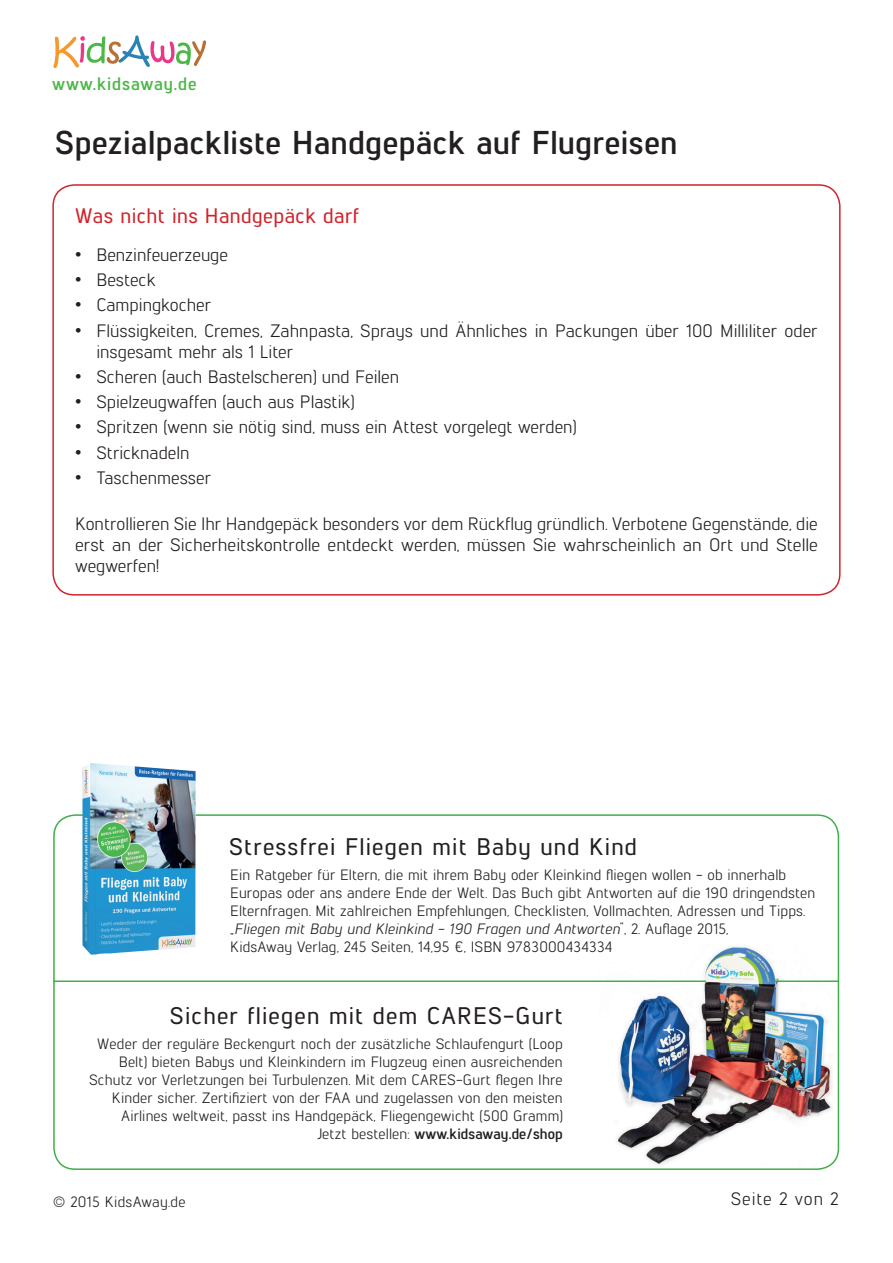
<style>
.page{position:relative;width:893px;height:1263px;background:#fff}
.page>*{position:absolute;margin:0;border:0;box-sizing:border-box;transform-origin:0 0}
.t1{font:700 33px "Lintel";letter-spacing:.02em;color:#231f20}
.t2{font:500 24px "Lintel";letter-spacing:.05em;color:#231f20}
.t3{font:500 21px "Lintel";letter-spacing:.02em;color:#d1232a}
.t4{font:18px/21px "Lintel";color:#231f20}
.t5{font:700 18px "Lintel";letter-spacing:.05em;color:#4cb848}
.t6{font:18px "Lintel";letter-spacing:.05em;color:#231f20}
.t7{font:15px/18px "Lintel";letter-spacing:.01em;color:#231f20;text-align:right}
.s1{font-size:21px}
.s2{font-style:italic}
.s3{font-weight:700}
</style>
<div class="page">
<svg style="left:53px;top:36px;width:153px;height:32px"></svg>
<div style="left:179px;top:53px;width:8px;height:8px;background:#fff;border-radius:50%"></div>
<div style="left:52px;top:184px;width:789px;height:412px;border:2px solid #d1232a;border-radius:21px"></div>
<img style="left:617px;top:946px;width:216px;height:221px">
<div style="left:53px;top:814px;width:786px;height:356px;border:2px solid #40ae49;border-radius:21px"></div>
<img style="left:81px;top:763px;width:115px;height:192px">
<hr style="left:53px;top:980px;width:653px;height:2px;background:#40ae49">
<hr style="left:773px;top:980px;width:66px;height:2px;background:#40ae49">
<p class="t5" style="left:52px;top:71px;width:146px">www.kidsaway.de</p>
<h1 class="t1" style="left:55px;top:120px;width:623px">Spezialpackliste Handgepäck auf Flugreisen</h1>
<h3 class="t3" style="left:75px;top:201px;width:285px">Was nicht ins Handgepäck darf</h3>
<p class="t4" style="left:75px;top:243px;width:154px"><span class="s1">•</span> Benzinfeuerzeuge</p>
<p class="t4" style="left:75px;top:268px;width:82px"><span class="s1">•</span> Besteck</p>
<p class="t4" style="left:75px;top:293px;width:138px"><span class="s1">•</span> Campingkocher</p>
<p class="t4" style="left:96px;top:319px;width:723px;text-indent:-21px"><span class="s1">•</span> Flüssigkeiten, Cremes, Zahnpasta, Sprays und Ähnliches in Packungen über 100 Milliliter oder insgesamt mehr als 1 Liter</p>
<p class="t4" style="left:75px;top:365px;width:326px"><span class="s1">•</span> Scheren (auch Bastelscheren) und Feilen</p>
<p class="t4" style="left:75px;top:390px;width:281px"><span class="s1">•</span> Spielzeugwaffen (auch aus Plastik)</p>
<p class="t4" style="left:75px;top:415px;width:503px"><span class="s1">•</span> Spritzen (wenn sie nötig sind, muss ein Attest vorgelegt werden)</p>
<p class="t4" style="left:75px;top:441px;width:116px"><span class="s1">•</span> Stricknadeln</p>
<p class="t4" style="left:75px;top:466px;width:137px"><span class="s1">•</span> Taschenmesser</p>
<p class="t4" style="left:75px;top:512px;width:744px;text-align:justify">Kontrollieren Sie Ihr Handgepäck besonders vor dem Rückflug gründlich. Verbotene Gegenstände, die erst an der Sicherheitskontrolle entdeckt werden, müssen Sie wahrscheinlich an Ort und Stelle wegwerfen!</p>
<h2 class="t2" style="left:229px;top:830px;width:409px">Stressfrei Fliegen mit Baby und Kind</h2>
<p class="t7" style="left:230px;top:865px;width:586px;text-align:left">Ein Ratgeber für Eltern, die mit ihrem Baby oder Kleinkind fliegen wollen - ob innerhalb Europas oder ans andere Ende der Welt. Das Buch gibt Antworten auf die 190 dringendsten Elternfragen. Mit zahlreichen Empfehlungen, Checklisten, Vollmachten, Adressen und Tipps. „<span class="s2">Fliegen mit Baby und Kleinkind - 190 Fragen und Antworten</span>“, 2. Auflage 2015,<br>KidsAway Verlag, 245 Seiten, 14,95 €, ISBN 9783000434334</p>
<h2 class="t2" style="left:170px;top:999px;width:394px">Sicher fliegen mit dem CARES-Gurt</h2>
<p class="t7" style="left:89px;top:1034px;width:475px">Weder der reguläre Beckengurt noch der zusätzliche Schlaufengurt (Loop Belt) bieten Babys und Kleinkindern im Flugzeug einen ausreichenden Schutz vor Verletzungen bei Turbulenzen. Mit dem CARES-Gurt flegen Ihre Kinder sicher. Zertifiziert von der FAA und zugelassen von den meisten Airlines weltweit, passt ins Handgepäck, Fliegengewicht (500 Gramm)<br>Jetzt bestellen: <span class="s3">www.kidsaway.de/shop</span></p>
<p class="t7" style="left:53px;top:1192px;width:134px">© 2015 KidsAway.de</p>
<p class="t6" style="left:731px;top:1186px;width:109px">Seite 2 von 2</p>
</div>
